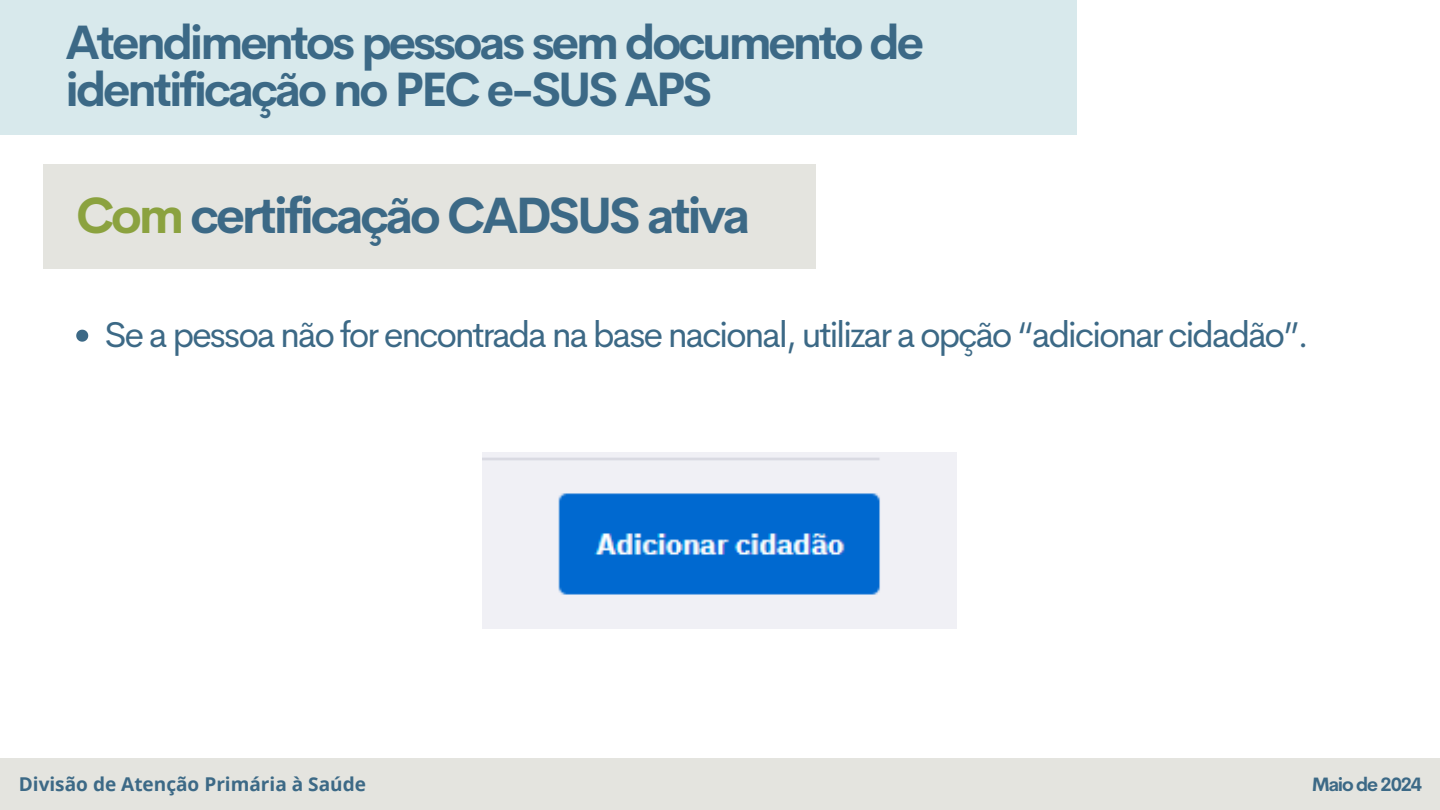
<style>
.page{position:relative;width:1440px;height:810px;background:#fff}
.page>*{position:absolute;margin:0;border:0;box-sizing:border-box;transform-origin:0 0}
.t1{font:700 50px "Cerebri Sans";letter-spacing:-.065em;color:#3c6986}
.t2{font:700 47.3px/47.2px "Cerebri Sans";letter-spacing:-.065em;color:#3c6986}
.t3{font:36px "Cerebri Sans";letter-spacing:-.065em;color:#3c6986}
.t4{font:700 19px "Open Sans";color:#3c6986}
.t5{font:700 19px "Cerebri Sans";letter-spacing:-.065em;color:#3c6986}
.s1{color:#8ba23f}
</style>
<div class="page">
<div style="left:0;top:758px;width:1440px;height:52px;background:#e4e4df"></div>
<div style="left:43px;top:164px;width:773px;height:104px;background:#e4e4df"></div>
<img style="left:483px;top:452px;width:474px;height:177px">
<svg style="left:76px;top:330px;width:12px;height:12px"></svg>
<div style="left:0;top:0;width:1076px;height:135px;background:#d8e9ec"></div>
<p class="t2" style="left:66px;top:18px;width:860px">Atendimentos pessoas sem documento de identificação no PEC e-SUS APS</p>
<p class="t1" style="left:76px;top:183px;width:675px"><span class="s1">Com</span> certificação CADSUS ativa</p>
<p class="t3" style="left:104px;top:311px;width:1206px">Se a pessoa não for encontrada na base nacional, utilizar a opção “adicionar cidadão”.</p>
<h1 class="t4" style="left:19px;top:771px;width:349px">Divisão de Atenção Primária à Saúde</h1>
<p class="t5" style="left:1312px;top:772px;width:112px">Maio de 2024</p>
</div>
